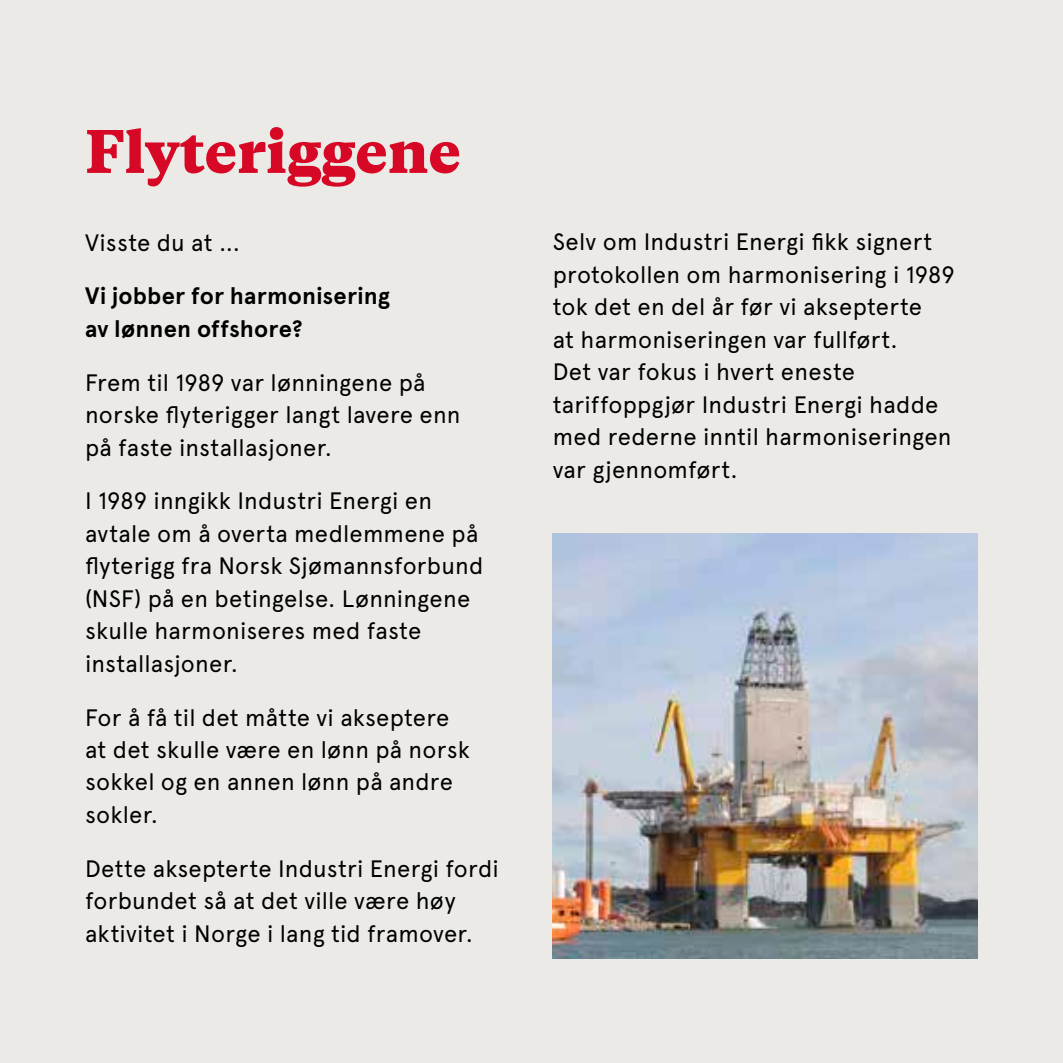
<style>
.page{position:relative;width:1063px;height:1063px;background:#eceae6}
.page>*{position:absolute;margin:0;border:0;box-sizing:border-box;transform-origin:0 0}
.t1{font:800 55px "Copernicus";color:#d60825}
.t2{font:23.75px/32.5px "Apercu";letter-spacing:.01em;color:#000}
.t3{font:700 23.75px/32.5px "Apercu";letter-spacing:.01em;color:#000}
</style>
<div class="page">
<img style="left:553px;top:533px;width:425px;height:425px">
<h1 class="t1" style="left:85px;top:115px;width:377px">Flyteriggene</h1>
<p class="t2" style="left:85px;top:226px;width:156px">Visste du at ...</p>
<p class="t3" style="left:85px;top:280px;width:307px">Vi jobber for harmonisering av lønnen offshore?</p>
<p class="t2" style="left:85px;top:366px;width:377px">Frem til 1989 var lønningene på norske flyterigger langt lavere enn på faste installasjoner.</p>
<p class="t2" style="left:85px;top:485px;width:400px">I 1989 inngikk Industri Energi en avtale om å overta medlemmene på flyterigg fra Norsk Sjømannsforbund (NSF) på en betingelse. Lønningene skulle harmoniseres med faste installasjoner.</p>
<p class="t2" style="left:85px;top:701px;width:386px">For å få til det måtte vi akseptere at det skulle være en lønn på norsk sokkel og en annen lønn på andre sokler.</p>
<p class="t2" style="left:85px;top:852px;width:415px">Dette aksepterte Industri Energi fordi forbundet så at det ville være høy aktivitet i Norge i lang tid framover.</p>
<p class="t2" style="left:553px;top:226px;width:404px">Selv om Industri Energi fikk signert protokollen om harmonisering i 1989 tok det en del år før vi aksepterte<br>at harmoniseringen var fullført.<br>Det var fokus i hvert eneste tariffoppgjør Industri Energi hadde med rederne inntil harmoniseringen var gjennomført.</p>
</div>
